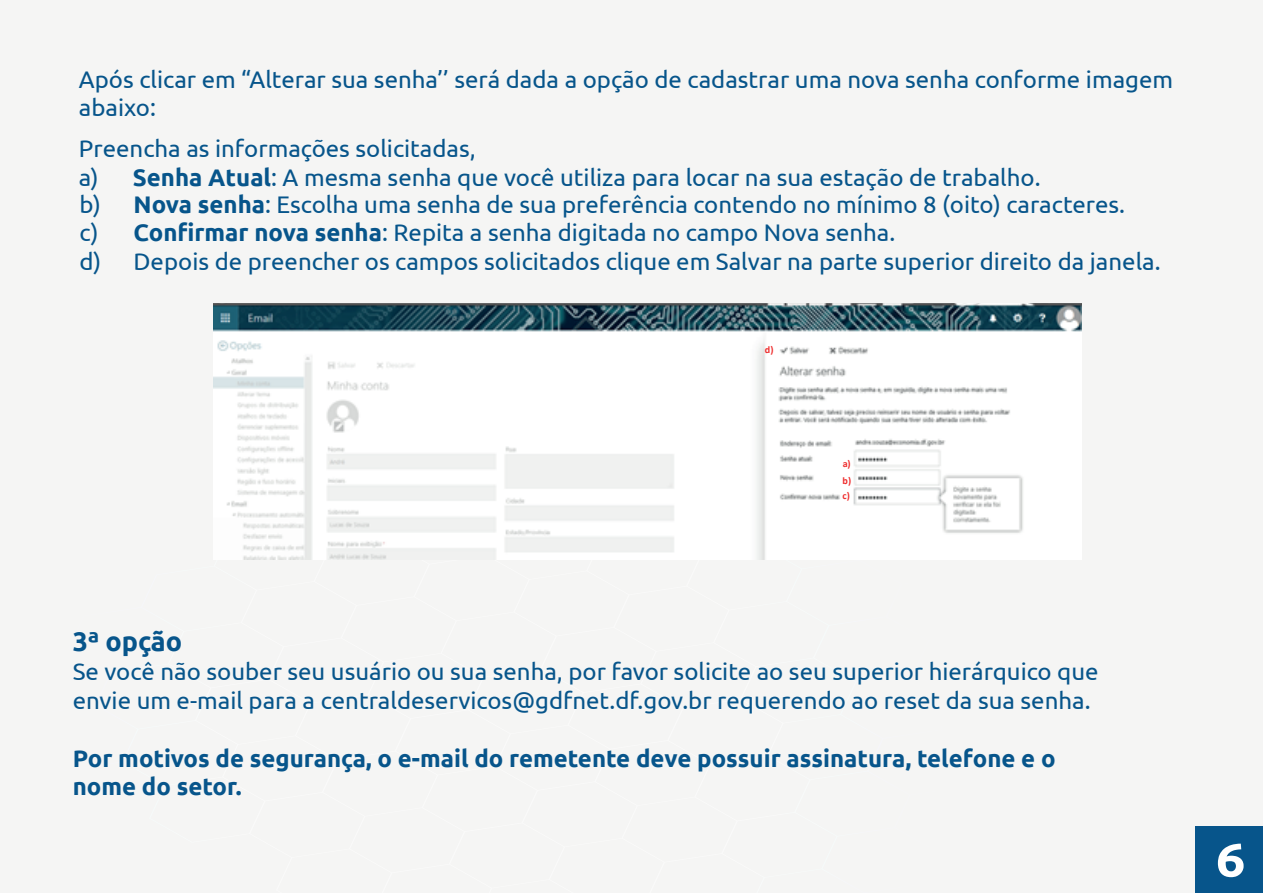
<style>
.page{position:relative;width:1263px;height:893px;background:#f5f5f4}
.page>*{position:absolute;margin:0;border:0;box-sizing:border-box;transform-origin:0 0}
.t1{font:700 47.1px "Ubuntu";color:#fff;scale:1.1 1}
.t2{font:700 27px "Ubuntu";color:#07558b}
.t3{font:24px/28.3px "Ubuntu";color:#07558b}
.t4{font:700 24px/28.8px "Ubuntu";color:#07558b}
.t5{font:700 10.05px/15.9px "Calibri";color:#ee2d2d;text-align:justify}
.s1{font-weight:700}
</style>
<div class="page">
<img style="left:214px;top:303px;width:867px;height:257px">
<div style="left:1195px;top:827px;width:68px;height:66px;background:#07558b"></div>
<p class="t3" style="left:79px;top:64px;width:1096px;line-height:28.8px">Após clicar em “Alterar sua senha’’ será dada a opção de cadastrar uma nova senha conforme imagem abaixo:</p>
<p class="t3" style="left:79px;top:133px;width:1083px">Preencha as informações solicitadas,<br>a) <span class="s1">Senha Atual</span>: A mesma senha que você utiliza para locar na sua estação de trabalho.<br>b) <span class="s1">Nova senha</span>: Escolha uma senha de sua preferência contendo no mínimo 8 (oito) caracteres.<br>c) <span class="s1">Confirmar nova senha</span>: Repita a senha digitada no campo Nova senha.<br>d) Depois de preencher os campos solicitados clique em Salvar na parte superior direito da janela.</p>
<p class="t5" style="left:765px;top:341px;width:10px">d)</p>
<p class="t5" style="left:842px;top:456px;width:10px">a) b) c)</p>
<p class="t2" style="left:73px;top:625px;width:111px">3ª opção</p>
<p class="t3" style="left:73px;top:656px;width:1027px;line-height:28.8px">Se você não souber seu usuário ou sua senha, por favor solicite ao seu superior hierárquico que envie um e-mail para a centraldeservicos@gdfnet.df.gov.br requerendo ao reset da sua senha.</p>
<p class="t4" style="left:73px;top:743px;width:984px">Por motivos de segurança, o e-mail do remetente deve possuir assinatura, telefone e o nome do setor.</p>
<h1 class="t1" style="left:1216px;top:831px;width:28px">6</h1>
</div>
